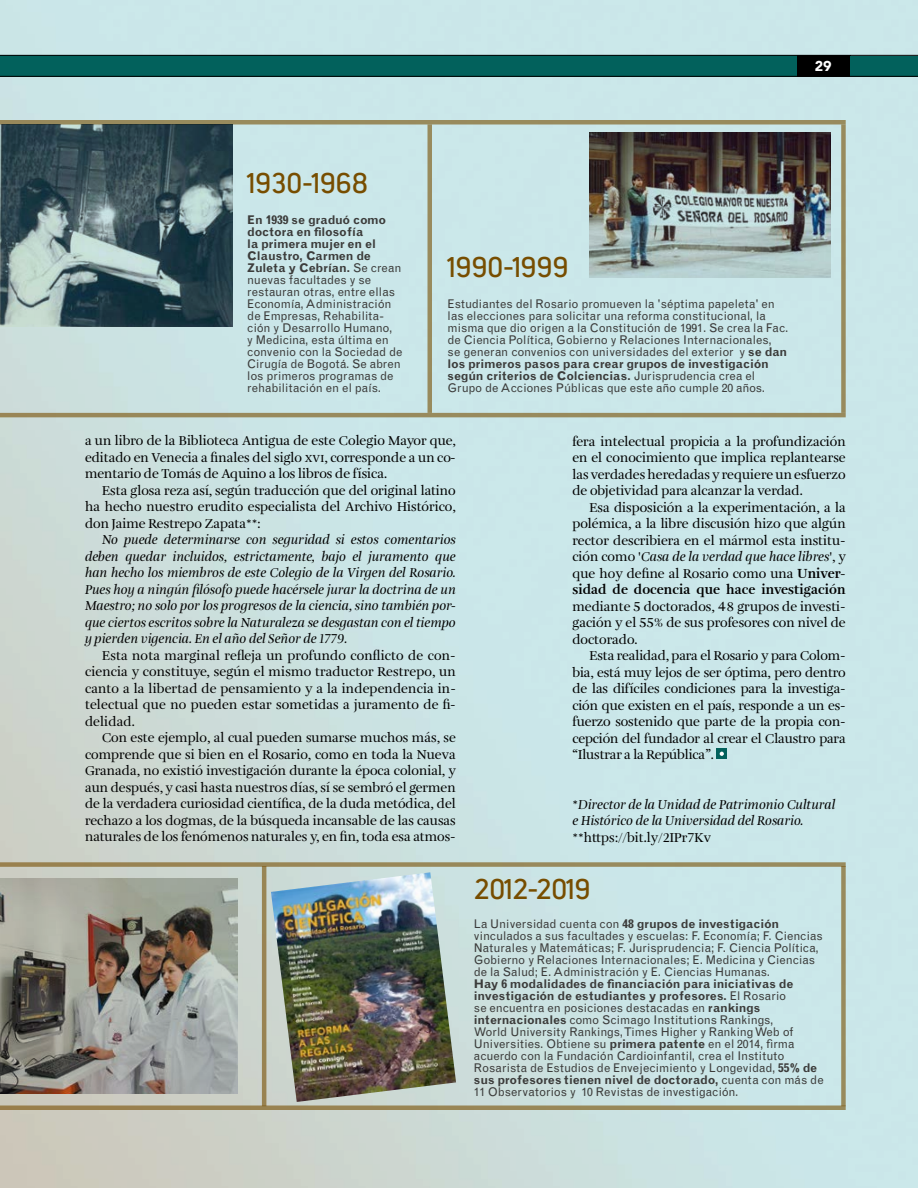
<style>
.page{position:relative;width:918px;height:1188px;background:#fff}
.page>*{position:absolute;margin:0;border:0;box-sizing:border-box;transform-origin:0 0}
.t1{font:28.5px "Estandar";color:#774d00}
.t2{font:900 14.25px "Avenir";color:#fff}
.t3{font:13.5px/16.5px "Amalia Pro";color:#000;text-align:justify}
.t4{font:italic 13.5px/16.5px "Amalia Pro";color:#000}
.t5{font:12px/12px "Grotesque MT Std";color:#3c3c3b}
.s1{font-weight:700}
.s2{font-style:italic}
.s3{font-style:normal}
</style>
<div class="page">
<img style="left:0;top:0;width:918px;height:1188px">
<div style="left:716px;top:748px;width:11px;height:11px;background:#02615c"></div>
<svg style="left:720px;top:752px;width:4px;height:4px"></svg>
<svg style="left:0;top:55px;width:918px;height:22px;background:#01534f"></svg>
<hr style="left:0;top:413px;width:846px;height:4px;background:#988a5d">
<hr style="left:0;top:120px;width:846px;height:4px;background:#988a5d">
<hr style="left:428px;top:124px;width:4px;height:289px;background:#988a5d">
<div style="left:841px;top:124px;width:5px;height:289px;background:#988b5d"></div>
<img style="left:0;top:124px;width:232px;height:203px">
<img style="left:589px;top:133px;width:242px;height:145px">
<hr style="left:0;top:1106px;width:846px;height:4px;background:#998555">
<div style="left:0;top:862px;width:846px;height:5px;background:#988858"></div>
<hr style="left:262px;top:866px;width:4px;height:240px;background:#998353">
<div style="left:841px;top:866px;width:5px;height:240px;background:#988a5d"></div>
<img style="left:0;top:878px;width:237px;height:216px">
<img style="left:271px;top:872px;width:185px;height:230px">
<h1 class="t1" style="left:247px;top:166px;width:122px">1930-1968</h1>
<p class="t5" style="left:247px;top:214px;width:157px"><span class="s1">En 1939 se graduó como doctora en filosofía<br>la primera mujer en el<br>Claustro, Carmen de<br>Zuleta y Cebrían.</span> Se crean nuevas facultades y se restauran otras, entre ellas<br>Economía, Administración de Empresas, Rehabilita&shy;ción y Desarrollo Humano,<br>y Medicina, esta última en convenio con la Sociedad de<br>Cirugía de Bogotá. Se abren los primeros programas de rehabilitación en el país.</p>
<p class="t2" style="left:815px;top:54px;width:18px">29</p>
<h1 class="t1" style="left:448px;top:250px;width:122px">1990-1999</h1>
<p class="t5" style="left:448px;top:298px;width:342px">Estudiantes del Rosario promueven la 'séptima papeleta' en las elecciones para solicitar una reforma constitucional, la misma que dio origen a la Constitución de 1991. Se crea la Fac. de Ciencia Política, Gobierno y Relaciones Internacionales,<br>se generan convenios con universidades del exterior y <span class="s1">se dan los primeros pasos para crear grupos de investigación según criterios de Colciencias.</span> Jurisprudencia crea el Grupo de Acciones Públicas que este año cumple 20 años.</p>
<p class="t3" style="left:85px;top:433px;width:372px">a un libro de la Biblioteca Antigua de este Colegio Mayor que, editado en Venecia a finales del siglo xvi, corresponde a un co&shy;mentario de Tomás de Aquino a los libros de física.</p>
<p class="t3" style="left:85px;top:483px;width:372px;text-indent:17px">Esta glosa reza así, según traducción que del original latino ha hecho nuestro erudito especialista del Archivo Histórico, don Jaime Restrepo Zapata**:</p>
<p class="t4" style="left:85px;top:532px;width:372px;text-align:justify;text-indent:17px">No puede determinarse con seguridad si estos comentarios deben quedar incluidos, estrictamente, bajo el juramento que han hecho los miembros de este Colegio de la Virgen del Rosario.<br>Pues hoy a ningún filósofo puede hacérsele jurar la doctrina de un Maestro; no solo por los progresos de la ciencia, sino también por&shy;que ciertos escritos sobre la Naturaleza se desgastan con el tiempo y pierden vigencia. En el año del Señor de 1779.</p>
<p class="t3" style="left:85px;top:648px;width:372px;text-indent:17px">Esta nota marginal refleja un profundo conflicto de con&shy;ciencia y constituye, según el mismo traductor Restrepo, un canto a la libertad de pensamiento y a la independencia in&shy;telectual que no pueden estar sometidas a juramento de fi&shy;delidad.</p>
<p class="t3" style="left:85px;top:730px;width:372px;text-indent:17px">Con este ejemplo, al cual pueden sumarse muchos más, se comprende que si bien en el Rosario, como en toda la Nueva Granada, no existió investigación durante la época colonial, y aun después, y casi hasta nuestros días, sí se sembró el germen de la verdadera curiosidad científica, de la duda metódica, del rechazo a los dogmas, de la búsqueda incansable de las causas naturales de los fenómenos naturales y, en fin, toda esa atmos-</p>
<p class="t3" style="left:572px;top:433px;width:275px">fera intelectual propicia a la profundización en el conocimiento que implica replantearse las verdades heredadas y requiere un esfuerzo de objetividad para alcanzar la verdad.</p>
<p class="t3" style="left:572px;top:499px;width:275px;text-indent:17px">Esa disposición a la experimentación, a la polémica, a la libre discusión hizo que algún rector describiera en el mármol esta institu&shy;ción como '<span class="s2">Casa de la verdad que hace libres</span>', y que hoy define al Rosario como una <span class="s1">Univer&shy;sidad de docencia que hace investigación</span></p>
<p class="t3" style="left:572px;top:598px;width:275px">mediante 5 doctorados, 48 grupos de investi&shy;gación y el 55% de sus profesores con nivel de doctorado.</p>
<p class="t3" style="left:572px;top:648px;width:275px;text-indent:17px">Esta realidad, para el Rosario y para Colom&shy;bia, está muy lejos de ser óptima, pero dentro de las difíciles condiciones para la investiga&shy;ción que existen en el país, responde a un es&shy;fuerzo sostenido que parte de la propia con&shy;cepción del fundador al crear el Claustro para “Ilustrar a la República”.</p>
<p class="t4" style="left:572px;top:796px;width:264px"><span class="s3">*</span>Director de la Unidad de Patrimonio Cultural e Histórico de la Universidad del Rosario.</p>
<p class="t3" style="left:572px;top:829px;width:140px">**https://bit.ly/2IPr7Kv</p>
<h1 class="t1" style="left:474px;top:872px;width:118px">2012-2019</h1>
<p class="t5" style="left:474px;top:918px;width:351px">La Universidad cuenta con <span class="s1">48 grupos de investigación </span>vinculados a sus facultades y escuelas: F. Economía; F. Ciencias Naturales y Matemáticas; F. Jurisprudencia; F. Ciencia Política, Gobierno y Relaciones Internacionales; E. Medicina y Ciencias de la Salud; E. Administración y E. Ciencias Humanas.</p>
<p class="t5" style="left:474px;top:978px;width:351px"><span class="s1">Hay 6 modalidades de financiación para iniciativas de investigación de estudiantes y profesores.</span> El Rosario<br>se encuentra en posiciones destacadas en <span class="s1">rankings internacionales</span> como Scimago Institutions Rankings,<br>World University Rankings, Times Higher y Ranking Web of Universities. Obtiene su <span class="s1">primera patente</span> en el 2014, firma acuerdo con la Fundación Cardioinfantil, crea el Instituto Rosarista de Estudios de Envejecimiento y Longevidad, <span class="s1">55% de sus profesores tienen nivel de doctorado,</span> cuenta con más de 11 Observatorios y 10 Revistas de investigación.</p>
</div>
